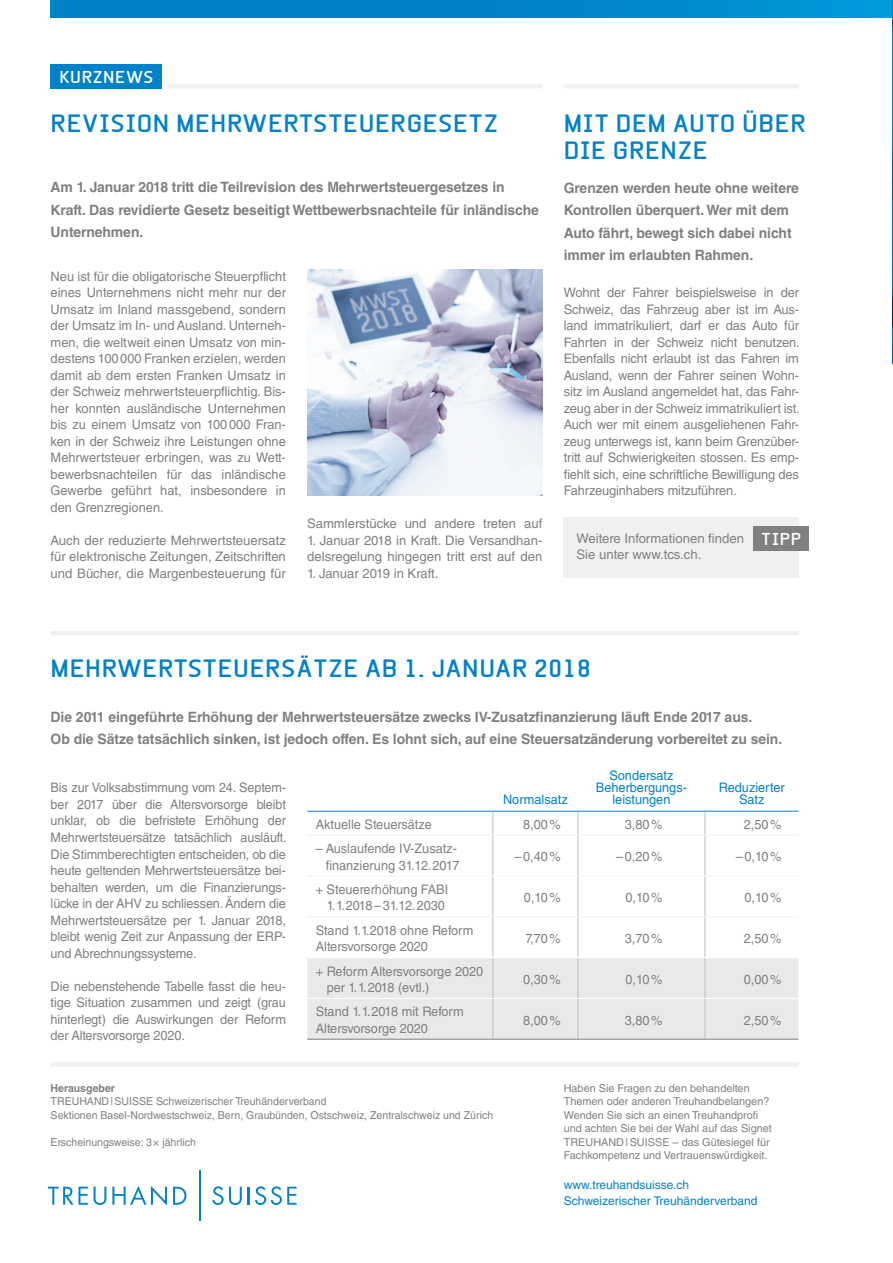
<style>
.page{position:relative;width:893px;height:1263px;background:#fff}
.page>*{position:absolute;margin:0;border:0;box-sizing:border-box;transform-origin:0 0}
.t1{font:700 24px/27px "Beta Sans";letter-spacing:.025em;color:#0081c8}
.t2{font:700 16.5px "Beta Sans";letter-spacing:.04em;color:#fff}
.t3{font:700 14.25px/22.5px "Helvetica LT Std";letter-spacing:-.005em;color:#808083}
.t4{font:13.2px/16.5px "Helvetica LT Std";color:#808083}
.t5{font:13.2px/16.5px "Helvetica LT Std";color:#808083;text-align:justify;scale:.96 1}
.t6{font:13.2px/12px "Helvetica LT Std";color:#0081c8;text-align:center}
.t7{font:12px/16.5px "Helvetica LT Std";color:#0081c8}
.t8{font:10.8px/13.5px "Helvetica LT Std";color:#808083}
.t9{font:700 10.8px "Helvetica LT Std";color:#808083}
</style>
<div class="page">
<div style="left:51px;top:0;width:842px;height:17px;background:linear-gradient(to right,#007bc3,#0093d6)"></div>
<img style="left:892px;top:1px;width:1px;height:362px">
<svg style="left:48px;top:1187px;width:40px;height:18px"></svg>
<svg style="left:94px;top:1187px;width:12px;height:18px"></svg>
<svg style="left:112px;top:1186px;width:55px;height:19px"></svg>
<svg style="left:173px;top:1187px;width:13px;height:18px"></svg>
<svg style="left:212px;top:1186px;width:30px;height:19px"></svg>
<svg style="left:248px;top:1186px;width:49px;height:19px"></svg>
<hr style="left:199px;top:1170px;width:2px;height:51px;background:#0081c8">
<div style="left:51px;top:1062px;width:748px;height:5px;background:#f0f0f1"></div>
<div style="left:51px;top:64px;width:111px;height:24px;background:#0081c8"></div>
<hr style="left:167px;top:84px;width:375px;height:4px;background:#f0f0f1">
<hr style="left:564px;top:84px;width:235px;height:4px;background:#f0f0f1">
<img style="left:307px;top:269px;width:235px;height:226px">
<hr style="left:51px;top:631px;width:748px;height:4px;background:#f0f0f1">
<svg style="left:492px;top:812px;width:213px;height:145px"></svg>
<div style="left:307px;top:958px;width:491px;height:81px;background:#e9e9eb"></div>
<svg style="left:493px;top:812px;width:1px;height:23px"></svg>
<svg style="left:578px;top:812px;width:1px;height:23px"></svg>
<svg style="left:705px;top:812px;width:1px;height:23px"></svg>
<hr style="left:493px;top:835px;width:1px;height:40px;background:#bcbbbf">
<hr style="left:578px;top:835px;width:1px;height:40px;background:#bcbbbf">
<hr style="left:705px;top:835px;width:1px;height:40px;background:#bcbbbf">
<hr style="left:493px;top:876px;width:1px;height:40px;background:#bcbbbf">
<hr style="left:578px;top:876px;width:1px;height:40px;background:#bcbbbf">
<hr style="left:705px;top:876px;width:1px;height:40px;background:#bcbbbf">
<hr style="left:493px;top:917px;width:1px;height:40px;background:#bcbbbf">
<hr style="left:578px;top:917px;width:1px;height:40px;background:#bcbbbf">
<hr style="left:705px;top:917px;width:1px;height:40px;background:#bcbbbf">
<hr style="left:493px;top:958px;width:1px;height:40px;background:#bcbbbf">
<hr style="left:578px;top:958px;width:1px;height:40px;background:#bcbbbf">
<hr style="left:705px;top:958px;width:1px;height:40px;background:#bcbbbf">
<hr style="left:493px;top:999px;width:1px;height:40px;background:#bcbbbf">
<hr style="left:578px;top:999px;width:1px;height:40px;background:#bcbbbf">
<hr style="left:705px;top:999px;width:1px;height:40px;background:#bcbbbf">
<hr style="left:307px;top:998px;width:186px;height:1px;background:#fff">
<hr style="left:493px;top:998px;width:85px;height:1px;background:#fff">
<hr style="left:578px;top:998px;width:127px;height:1px;background:#fff">
<hr style="left:705px;top:998px;width:93px;height:1px;background:#fff">
<hr style="left:307px;top:811px;width:186px;height:1px;background:#0081c8">
<hr style="left:493px;top:811px;width:85px;height:1px;background:#0081c8">
<hr style="left:578px;top:811px;width:127px;height:1px;background:#0081c8">
<hr style="left:705px;top:811px;width:93px;height:1px;background:#0081c8">
<hr style="left:307px;top:835px;width:186px;height:1px;background:#f0f0f1">
<hr style="left:493px;top:835px;width:85px;height:1px;background:#f0f0f1">
<hr style="left:578px;top:835px;width:127px;height:1px;background:#f0f0f1">
<hr style="left:705px;top:835px;width:93px;height:1px;background:#f0f0f1">
<hr style="left:307px;top:875px;width:186px;height:1px;background:#f0f0f1">
<hr style="left:493px;top:875px;width:85px;height:1px;background:#f0f0f1">
<hr style="left:578px;top:875px;width:127px;height:1px;background:#f0f0f1">
<hr style="left:705px;top:875px;width:93px;height:1px;background:#f0f0f1">
<hr style="left:307px;top:916px;width:186px;height:1px;background:#f0f0f1">
<hr style="left:493px;top:916px;width:85px;height:1px;background:#f0f0f1">
<hr style="left:578px;top:916px;width:127px;height:1px;background:#f0f0f1">
<hr style="left:705px;top:916px;width:93px;height:1px;background:#f0f0f1">
<hr style="left:307px;top:1039px;width:186px;height:1px;background:#808083">
<hr style="left:493px;top:1039px;width:85px;height:1px;background:#808083">
<hr style="left:578px;top:1039px;width:127px;height:1px;background:#808083">
<hr style="left:705px;top:1039px;width:93px;height:1px;background:#808083">
<div style="left:564px;top:518px;width:235px;height:60px;background:#f0f0f1"></div>
<div style="left:753px;top:527px;width:56px;height:24px;background:#808083"></div>
<p class="t2" style="left:59px;top:67px;width:95px">KURZNEWS</p>
<h1 class="t1" style="left:51px;top:110px;width:449px">REVISION MEHRWERTSTEUERGESETZ</h1>
<h1 class="t1" style="left:564px;top:110px;width:244px">MIT DEM AUTO ÜBER<br>DIE GRENZE</h1>
<p class="t3" style="left:51px;top:176px;width:490px">Am 1. Januar 2018 tritt die Teilrevision des Mehrwertsteuergesetzes in<br>Kraft. Das revidierte Gesetz beseitigt Wettbewerbsnachteile für inländische<br>Unternehmen.</p>
<p class="t4" style="left:51px;top:268px;width:237px;text-align:justify">Neu ist für die obligatorische Steuerpflicht eines Unternehmens nicht mehr nur der Umsatz im Inland massgebend, sondern der Umsatz im In- und Ausland. Unterneh&shy;men, die weltweit einen Umsatz von min&shy;destens 100000 Franken erzielen, werden damit ab dem ersten Franken Umsatz in der Schweiz mehrwertsteuerpflichtig. Bis&shy;her konnten ausländische Unternehmen bis zu einem Umsatz von 100000 Fran&shy;ken in der Schweiz ihre Leistungen ohne Mehrwertsteuer erbringen, was zu Wett&shy;bewerbsnachteilen für das inländische Gewerbe geführt hat, insbesondere in den Grenzregionen.</p>
<p class="t4" style="left:51px;top:532px;width:237px;text-align:justify">Auch der reduzierte Mehrwertsteuersatz für elektronische Zeitungen, Zeitschriften und Bücher, die Margenbesteuerung für</p>
<p class="t4" style="left:307px;top:515px;width:237px">Sammlerstücke und andere treten auf</p>
<p class="t4" style="left:307px;top:532px;width:237px">1. Januar 2018 in Kraft. Die Versandhan&shy;delsregelung hingegen tritt erst auf den</p>
<p class="t4" style="left:307px;top:565px;width:133px">1. Januar 2019 in Kraft.</p>
<p class="t3" style="left:564px;top:176px;width:237px">Grenzen werden heute ohne weitere<br>Kontrollen überquert. Wer mit dem<br>Auto fährt, bewegt sich dabei nicht immer im erlaubten Rahmen.</p>
<p class="t4" style="left:564px;top:284px;width:238px;text-align:justify">Wohnt der Fahrer beispielsweise in der Schweiz, das Fahrzeug aber ist im Aus&shy;land immatrikuliert, darf er das Auto für Fahrten in der Schweiz nicht benutzen.<br>Ebenfalls nicht erlaubt ist das Fahren im Ausland, wenn der Fahrer seinen Wohn&shy;sitz im Ausland angemeldet hat, das Fahr&shy;zeug aber in der Schweiz immatrikuliert ist.<br>Auch wer mit einem ausgeliehenen Fahr&shy;zeug unterwegs ist, kann beim Grenzüber&shy;tritt auf Schwierigkeiten stossen. Es emp&shy;fiehlt sich, eine schriftliche Bewilligung des Fahrzeuginhabers mitzuführen.</p>
<p class="t4" style="left:576px;top:530px;width:169px">Weitere Informationen finden<br>Sie unter www.tcs.ch.</p>
<p class="t2" style="left:761px;top:529px;width:42px">TIPP</p>
<h1 class="t1" style="left:51px;top:655px;width:542px">MEHRWERTSTEUERSÄTZE AB 1. JANUAR 2018</h1>
<p class="t3" style="left:51px;top:705px;width:733px">Die 2011 eingeführte Erhöhung der Mehrwertsteuersätze zwecks IV-Zusatzfinanzierung läuft Ende 2017 aus.<br>Ob die Sätze tatsächlich sinken, ist jedoch offen. Es lohnt sich, auf eine Steuersatzänderung vorbereitet zu sein.</p>
<p class="t5" style="left:51px;top:779px;width:247px">Bis zur Volksabstimmung vom 24. Septem&shy;ber 2017 über die Altersvorsorge bleibt unklar, ob die befristete Erhöhung der Mehrwertsteuersätze tatsächlich ausläuft.<br>Die Stimmberechtigten entscheiden, ob die heute geltenden Mehrwertsteuersätze bei&shy;behalten werden, um die Finanzierungs&shy;lücke in der AHV zu schliessen. Ändern die Mehrwertsteuersätze per 1. Januar 2018, bleibt wenig Zeit zur Anpassung der ERP&shy;und Abrechnungssysteme.</p>
<p class="t4" style="left:51px;top:977px;width:237px;text-align:justify">Die nebenstehende Tabelle fasst die heu&shy;tige Situation zusammen und zeigt (grau hinterlegt) die Auswirkungen der Reform der Altersvorsorge 2020.</p>
<p class="t6" style="left:503px;top:793px;width:66px">Normalsatz</p>
<p class="t6" style="left:596px;top:769px;width:93px">Sondersatz<br>Beherbergungs&shy;leistungen</p>
<p class="t6" style="left:719px;top:781px;width:67px">Reduzierter<br>Satz</p>
<p class="t4" style="left:316px;top:816px;width:118px">Aktuelle Steuersätze</p>
<p class="t4" style="left:523px;top:816px;width:39px">8,00%</p>
<p class="t4" style="left:625px;top:816px;width:39px">3,80%</p>
<p class="t4" style="left:744px;top:816px;width:39px">2,50%</p>
<p class="t4" style="left:316px;top:840px;width:145px;text-align:right">– Auslaufende IV-Zusatz&shy;finanzierung 31.12.2017</p>
<p class="t4" style="left:515px;top:848px;width:48px">–0,40%</p>
<p class="t4" style="left:616px;top:848px;width:48px">–0,20%</p>
<p class="t4" style="left:736px;top:848px;width:47px">–0,10%</p>
<p class="t4" style="left:316px;top:881px;width:134px;text-align:center">+ Steuererhöhung FABI<br>1.1.2018–31.12.2030</p>
<p class="t4" style="left:524px;top:889px;width:38px">0,10%</p>
<p class="t4" style="left:625px;top:889px;width:38px">0,10%</p>
<p class="t4" style="left:744px;top:889px;width:38px">0,10%</p>
<p class="t4" style="left:316px;top:922px;width:159px">Stand 1.1.2018 ohne Reform<br>Altersvorsorge 2020</p>
<p class="t4" style="left:526px;top:930px;width:37px">7,70%</p>
<p class="t4" style="left:625px;top:930px;width:39px">3,70%</p>
<p class="t4" style="left:744px;top:930px;width:39px">2,50%</p>
<p class="t4" style="left:327px;top:962px;width:158px;text-indent:-11px">+ Reform Altersvorsorge 2020 per 1.1.2018 (evtl.)</p>
<p class="t4" style="left:523px;top:971px;width:39px">0,30%</p>
<p class="t4" style="left:625px;top:971px;width:38px">0,10%</p>
<p class="t4" style="left:744px;top:971px;width:39px">0,00%</p>
<p class="t4" style="left:316px;top:1003px;width:150px">Stand 1.1.2018 mit Reform<br>Altersvorsorge 2020</p>
<p class="t4" style="left:523px;top:1012px;width:39px">8,00%</p>
<p class="t4" style="left:625px;top:1012px;width:39px">3,80%</p>
<p class="t4" style="left:744px;top:1012px;width:39px">2,50%</p>
<p class="t9" style="left:51px;top:1081px;width:66px">Herausgeber</p>
<p class="t8" style="left:51px;top:1094px;width:444px">TREUHAND|SUISSE Schweizerischer Treuhänderverband<br>Sektionen Basel-Nordwestschweiz, Bern, Graubünden, Ostschweiz, Zentralschweiz und Zürich</p>
<p class="t8" style="left:51px;top:1135px;width:147px">Erscheinungsweise: 3× jährlich</p>
<p class="t8" style="left:564px;top:1081px;width:210px">Haben Sie Fragen zu den behandelten Themen oder anderen Treuhandbelangen?<br>Wenden Sie sich an einen Treuhandprofi und achten Sie bei der Wahl auf das Signet TREUHAND|SUISSE – das Gütesiegel für Fachkompetenz und Vertrauenswürdigkeit.</p>
<p class="t7" style="left:564px;top:1176px;width:195px">www.treuhandsuisse.ch<br>Schweizerischer Treuhänderverband</p>
</div>
